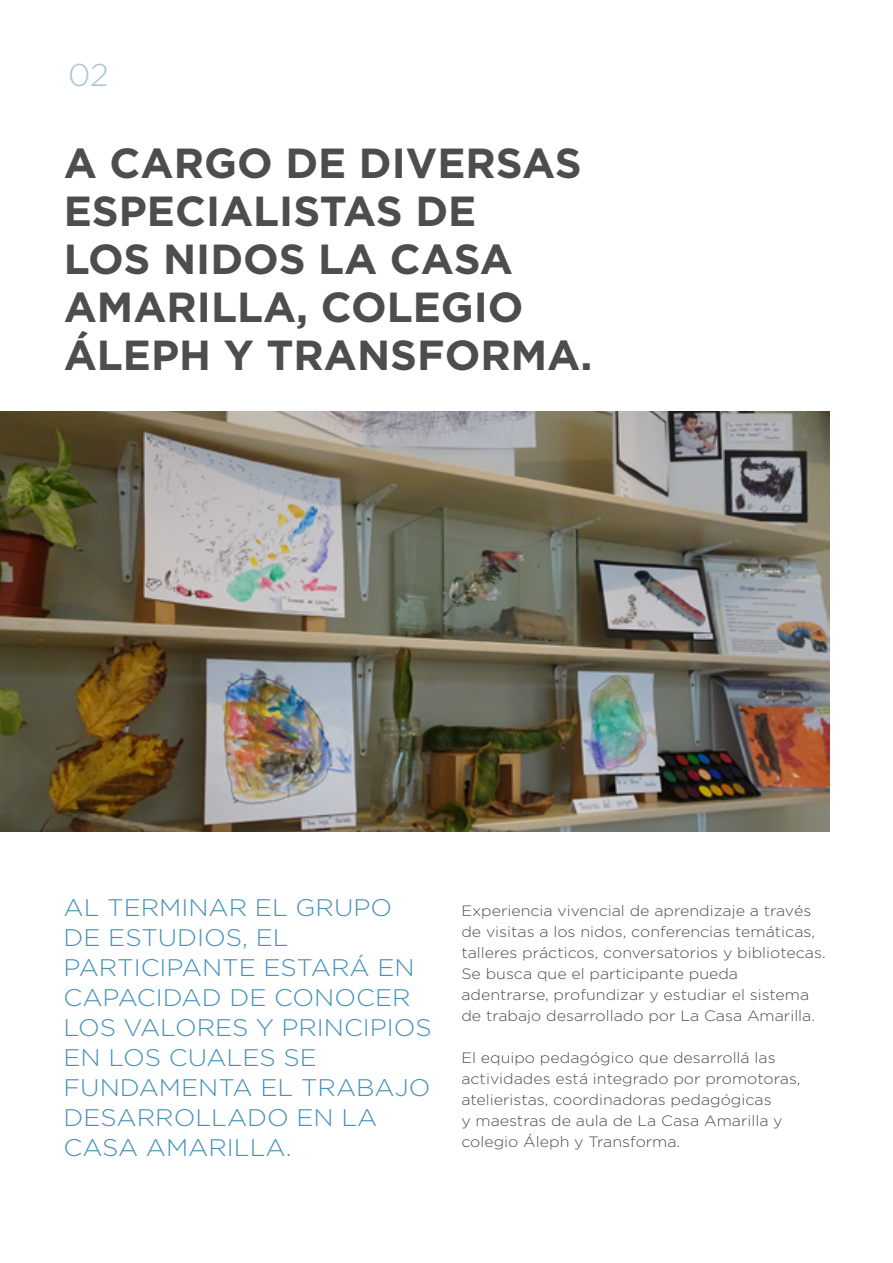
<style>
.page{position:relative;width:893px;height:1263px;background:#fff}
.page>*{position:absolute;margin:0;border:0;box-sizing:border-box;transform-origin:0 0}
.t1{font:700 42px/48px "Gotham HTF";color:#4d4d4f}
.t2{font:300 31.5px "Gotham HTF";color:#abc5db}
.t3{font:300 24px/30px "Gotham HTF";color:#4792bb;scale:1.06 1}
.t4{font:300 15px/21px "Gotham HTF";color:#4d4d4f;scale:1.06 1}
</style>
<div class="page">
<img style="left:0;top:411px;width:829px;height:420px">
<h2 class="t2" style="left:68px;top:58px;width:42px">02</h2>
<h1 class="t1" style="left:64px;top:138px;width:530px">A CARGO DE DIVERSAS<br>ESPECIALISTAS DE<br>LOS NIDOS LA CASA<br>AMARILLA, COLEGIO<br>ÁLEPH Y TRANSFORMA.</h1>
<h3 class="t3" style="left:64px;top:892px;width:349px">AL TERMINAR EL GRUPO<br>DE ESTUDIOS, EL<br>PARTICIPANTE ESTARÁ EN<br>CAPACIDAD DE CONOCER<br>LOS VALORES Y PRINCIPIOS<br>EN LOS CUALES SE<br>FUNDAMENTA EL TRABAJO<br>DESARROLLADO EN LA<br>CASA AMARILLA.</h3>
<p class="t4" style="left:461px;top:899px;width:345px">Experiencia vivencial de aprendizaje a través de visitas a los nidos, conferencias temáticas, talleres prácticos, conversatorios y bibliotecas.<br>Se busca que el participante pueda adentrarse, profundizar y estudiar el sistema de trabajo desarrollado por La Casa Amarilla.</p>
<p class="t4" style="left:461px;top:1047px;width:322px">El equipo pedagógico que desarrollá las actividades está integrado por promotoras, atelieristas, coordinadoras pedagógicas<br>y maestras de aula de La Casa Amarilla y colegio Áleph y Transforma.</p>
</div>
